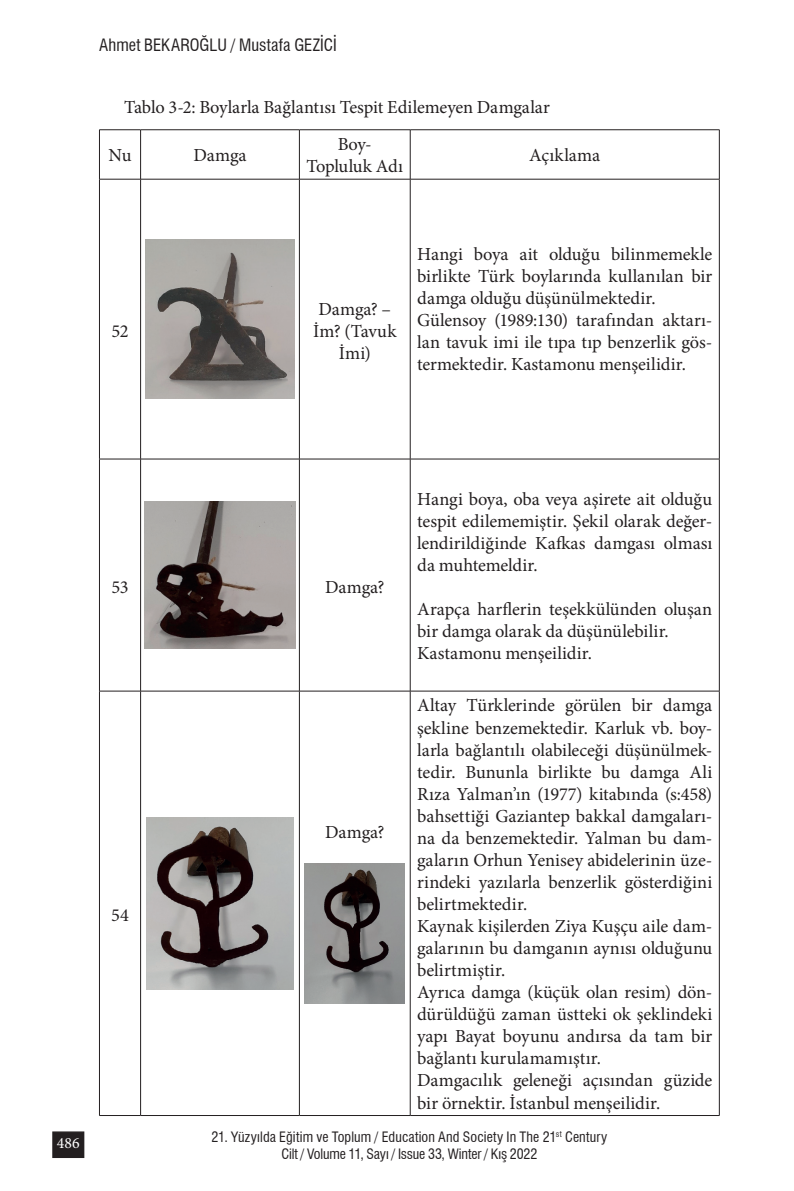
<style>
.page{position:relative;width:794px;height:1191px;background:#fff}
.page>*{position:absolute;margin:0;border:0;box-sizing:border-box;transform-origin:0 0}
.t1{font:18.38px/22.1px "Minion Pro";color:#231f20}
.t2{font:18.38px/22.1px "Minion Pro";letter-spacing:-.02em;color:#231f20;text-align:center}
.t3{font:condensed 16.62px "Swiss 721 BT";color:#231f20}
.t4{font:15.75px "Minion Pro";color:#fff}
.t5{font:condensed 14px/16.8px "Swiss 721 BT";letter-spacing:.005em;color:#231f20;text-align:center}
</style>
<div class="page">
<div style="left:52px;top:1131px;width:32px;height:27px;background:#231f20;border:1px solid #231f20"></div>
<hr style="left:99px;top:129px;width:42px;height:1px;background:#231f20">
<hr style="left:99px;top:130px;width:1px;height:49px;background:#231f20">
<hr style="left:141px;top:129px;width:158px;height:1px;background:#231f20">
<hr style="left:140px;top:130px;width:1px;height:49px;background:#231f20">
<hr style="left:299px;top:129px;width:111px;height:1px;background:#231f20">
<hr style="left:299px;top:130px;width:1px;height:49px;background:#231f20">
<hr style="left:410px;top:129px;width:309px;height:1px;background:#231f20">
<hr style="left:410px;top:130px;width:1px;height:49px;background:#231f20">
<hr style="left:719px;top:130px;width:1px;height:49px;background:#231f20">
<hr style="left:99px;top:179px;width:42px;height:1px;background:#231f20">
<hr style="left:99px;top:179px;width:1px;height:280px;background:#231f20">
<hr style="left:141px;top:179px;width:158px;height:1px;background:#231f20">
<hr style="left:140px;top:179px;width:1px;height:280px;background:#231f20">
<hr style="left:299px;top:179px;width:111px;height:1px;background:#231f20">
<hr style="left:299px;top:179px;width:1px;height:280px;background:#231f20">
<hr style="left:410px;top:179px;width:309px;height:1px;background:#231f20">
<hr style="left:410px;top:179px;width:1px;height:280px;background:#231f20">
<hr style="left:719px;top:179px;width:1px;height:280px;background:#231f20">
<hr style="left:99px;top:459px;width:42px;height:1px;background:#231f20">
<hr style="left:99px;top:459px;width:1px;height:232px;background:#231f20">
<hr style="left:141px;top:459px;width:158px;height:1px;background:#231f20">
<hr style="left:140px;top:459px;width:1px;height:232px;background:#231f20">
<hr style="left:299px;top:459px;width:111px;height:1px;background:#231f20">
<hr style="left:299px;top:459px;width:1px;height:232px;background:#231f20">
<hr style="left:410px;top:459px;width:309px;height:1px;background:#231f20">
<hr style="left:410px;top:459px;width:1px;height:232px;background:#231f20">
<hr style="left:719px;top:459px;width:1px;height:232px;background:#231f20">
<hr style="left:99px;top:691px;width:42px;height:1px;background:#231f20">
<hr style="left:99px;top:691px;width:1px;height:424px;background:#231f20">
<hr style="left:141px;top:691px;width:158px;height:1px;background:#231f20">
<hr style="left:140px;top:691px;width:1px;height:424px;background:#231f20">
<hr style="left:299px;top:691px;width:111px;height:1px;background:#231f20">
<hr style="left:299px;top:691px;width:1px;height:424px;background:#231f20">
<hr style="left:410px;top:691px;width:309px;height:1px;background:#231f20">
<hr style="left:410px;top:691px;width:1px;height:424px;background:#231f20">
<hr style="left:719px;top:691px;width:1px;height:424px;background:#231f20">
<hr style="left:99px;top:1115px;width:42px;height:1px;background:#231f20">
<hr style="left:141px;top:1115px;width:158px;height:1px;background:#231f20">
<hr style="left:299px;top:1115px;width:111px;height:1px;background:#231f20">
<hr style="left:410px;top:1115px;width:309px;height:1px;background:#231f20">
<img style="left:146px;top:239px;width:148px;height:160px">
<img style="left:144px;top:501px;width:152px;height:148px">
<img style="left:147px;top:817px;width:146px;height:172px">
<img style="left:305px;top:864px;width:100px;height:139px">
<p class="t3" style="left:99px;top:35px;width:239px">Ahmet BEKAROĞLU / Mustafa GEZİCİ</p>
<p class="t1" style="left:124px;top:96px;width:427px">Tablo 3-2: Boylarla Bağlantısı Tespit Edilemeyen Damgalar</p>
<p class="t1" style="left:109px;top:144px;width:24px">Nu</p>
<p class="t1" style="left:193px;top:144px;width:55px">Damga</p>
<p class="t2" style="left:306px;top:133px;width:98px">Boy-<br>Topluluk Adı</p>
<p class="t1" style="left:529px;top:144px;width:72px">Açıklama</p>
<p class="t1" style="left:112px;top:320px;width:18px">52</p>
<p class="t1" style="left:313px;top:298px;width:85px;text-align:center">Damga? –<br>İm? (Tavuk<br>İmi)</p>
<p class="t1" style="left:417px;top:243px;width:296px">Hangi boya ait olduğu bilinmemekle birlikte Türk boylarında kullanılan bir damga olduğu düşünülmektedir.<br>Gülensoy (1989:130) tarafından aktarı&shy;lan tavuk imi ile tıpa tıp benzerlik gös&shy;termektedir. Kastamonu menşeilidir.</p>
<p class="t4" style="left:57px;top:1132px;width:24px">486</p>
<p class="t1" style="left:112px;top:576px;width:18px">53</p>
<p class="t1" style="left:325px;top:576px;width:61px">Damga?</p>
<p class="t1" style="left:111px;top:904px;width:19px">54</p>
<p class="t1" style="left:325px;top:821px;width:61px">Damga?</p>
<p class="t1" style="left:417px;top:488px;width:296px;text-align:justify">Hangi boya, oba veya aşirete ait olduğu tespit edilememiştir. Şekil olarak değer&shy;lendirildiğinde Kafkas damgası olması da muhtemeldir.</p>
<p class="t1" style="left:417px;top:598px;width:296px">Arapça harflerin teşekkülünden oluşan bir damga olarak da düşünülebilir.<br>Kastamonu menşeilidir.</p>
<p class="t1" style="left:417px;top:694px;width:297px">Altay Türklerinde görülen bir damga şekline benzemektedir. Karluk vb. boy&shy;larla bağlantılı olabileceği düşünülmek&shy;tedir. Bununla birlikte bu damga Ali Rıza Yalman’ın (1977) kitabında (s:458) bahsettiği Gaziantep bakkal damgaları&shy;na da benzemektedir. Yalman bu dam&shy;gaların Orhun Yenisey abidelerinin üze&shy;rindeki yazılarla benzerlik gösterdiğini belirtmektedir.<br>Kaynak kişilerden Ziya Kuşçu aile dam&shy;galarının bu damganın aynısı olduğunu belirtmiştir.<br>Ayrıca damga (küçük olan resim) dön&shy;dürüldüğü zaman üstteki ok şeklindeki yapı Bayat boyunu andırsa da tam bir bağlantı kurulamamıştır.<br>Damgacılık geleneği açısından güzide bir örnektir. İstanbul menşeilidir.</p>
<p class="t5" style="left:211px;top:1128px;width:397px">21. Yüzyılda Eğitim ve Toplum / Education And Society In The 21<sup>st</sup> Century<br>Cilt / Volume 11, Sayı / Issue 33, Winter / Kış 2022</p>
</div>
